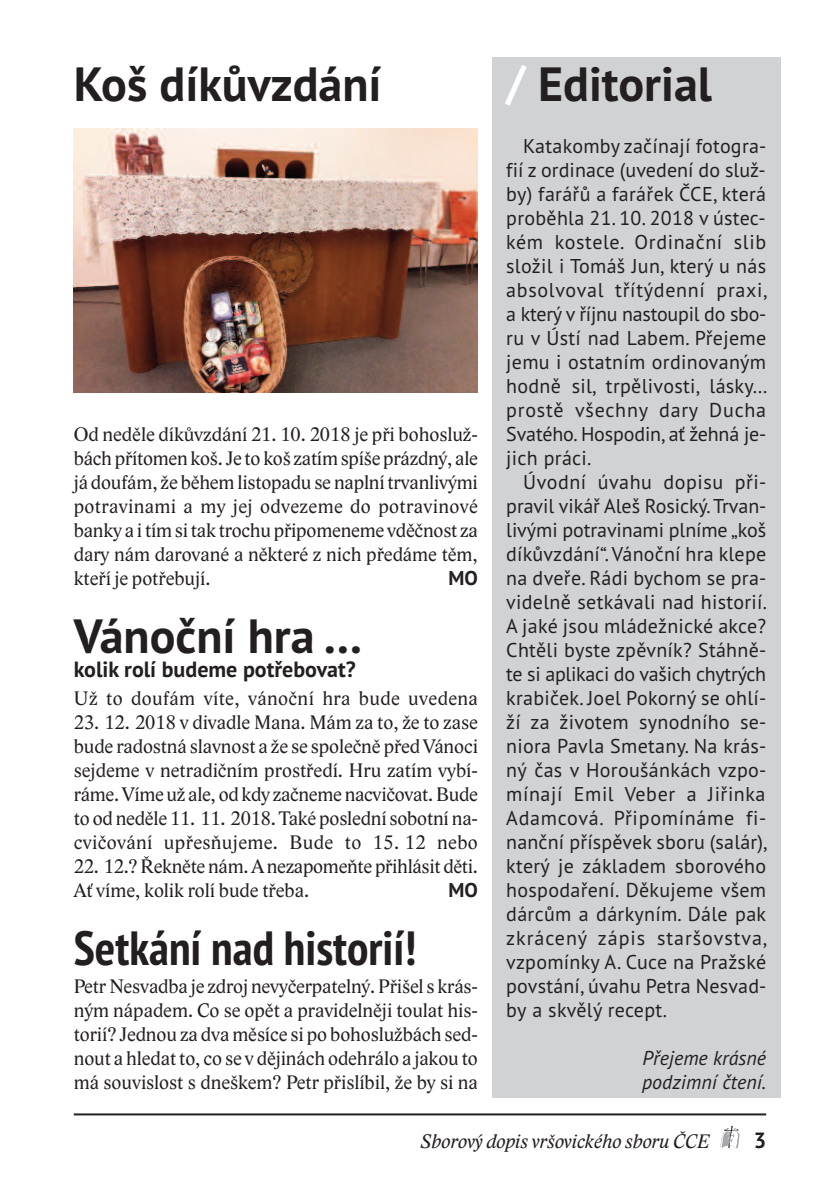
<style>
.page{position:relative;width:840px;height:1191px;background:#fff}
.page>*{position:absolute;margin:0;border:0;box-sizing:border-box;transform-origin:0 0}
.t1{font:700 48px "PT Sans";color:#231f20}
.t2{font:700 condensed 48px "PT Sans";color:#231f20}
.t3{font:700 22px "PT Sans";color:#231f20}
.t4{font:20px/24px "PT Sans";letter-spacing:.01em;color:#231f20;text-align:justify}
.t5{font:20px/24px "Lido STF";color:#231f20;text-align:justify}
.t6{font:20px "Lido STF";letter-spacing:.02em;color:#231f20}
.t7{font:italic 20px "Lido STF";color:#231f20}
.t8{font:italic 20px/24px "PT Sans";color:#231f20}
.t9{font:700 20px "PT Sans";color:#231f20}
.s1{color:#fff}
</style>
<div class="page">
<hr style="left:74px;top:1113px;width:691px;height:2px;background:#231f20">
<svg style="left:720px;top:1125px;width:18px;height:23px"></svg>
<div style="left:492px;top:57px;width:288px;height:1040px;background:#d1d2d4"></div>
<img style="left:74px;top:129px;width:403px;height:264px">
<h1 class="t1" style="left:506px;top:52px;width:207px"><span class="s1">/</span> Editorial</h1>
<p class="t4" style="left:506px;top:133px;width:263px;text-indent:17px">Katakomby začínají fotogra&shy;fií z ordinace (uvedení do služ&shy;by) farářů a farářek ČCE, která proběhla 21. 10. 2018 v ústec&shy;kém kostele. Ordinační slib složil i Tomáš Jun, který u nás absolvoval třítýdenní praxi, a který v říjnu nastoupil do sbo&shy;ru v Ústí nad Labem. Přejeme jemu i ostatním ordinovaným hodně sil, trpělivosti, lásky… prostě všechny dary Ducha Svatého. Hospodin, ať žehná je&shy;jich práci.</p>
<p class="t4" style="left:506px;top:469px;width:263px;text-indent:17px">Úvodní úvahu dopisu při&shy;pravil vikář Aleš Rosický.Trvan&shy;livými potravinami plníme „koš díkůvzdání“. Vánoční hra klepe na dveře. Rádi bychom se pra&shy;videlně setkávali nad historií.<br>A jaké jsou mládežnické akce?<br>Chtěli byste zpěvník? Stáhně&shy;te si aplikaci do vašich chytrých krabiček. Joel Pokorný se ohlí&shy;ží za životem synodního se&shy;niora Pavla Smetany. Na krás&shy;ný čas v Horoušánkách vzpo&shy;mínají Emil Veber a Jiřinka Adamcová. Připomínáme fi&shy;nanční příspěvek sboru (salár), který je základem sborového hospodaření. Děkujeme všem dárcům a dárkyním. Dále pak zkrácený zápis staršovstva, vzpomínky A. Cuce na Pražské povstání, úvahu Petra Nesvad&shy;by a skvělý recept.</p>
<p class="t8" style="left:641px;top:1045px;width:126px">Přejeme krásné podzimní čtení.</p>
<h1 class="t1" style="left:74px;top:52px;width:309px">Koš díkůvzdání</h1>
<p class="t5" style="left:74px;top:422px;width:405px">Od neděle díkůvzdání 21. 10. 2018 je při bohosluž&shy;bách přítomen koš.Je to koš zatímspíše prázdný, ale já doufám, že běhemlistopadu se naplnítrvanlivými potravinami a my jej odvezeme do potravinové banky a itímsitak trochu připomeneme vděčnost za dary nám darované a některé z nich předáme těm, kteří je potřebují.</p>
<p class="t9" style="left:448px;top:564px;width:31px">MO</p>
<h1 class="t1" style="left:74px;top:604px;width:290px">Vánoční hra …</h1>
<p class="t3" style="left:74px;top:654px;width:283px">kolik rolí budeme potřebovat?</p>
<p class="t6" style="left:74px;top:686px;width:405px">Už to doufám víte, vánoční hra bude uvedena</p>
<p class="t5" style="left:74px;top:710px;width:405px">23. 12. 2018 v divadle Mana. Mám za to, že to zase bude radostná slavnost a že se společně předVánoci sejdeme v netradičním prostředí. Hru zatím vybí&shy;ráme.Víme už ale, od kdy začneme nacvičovat. Bude to od neděle 11. 11. 2018. Také poslední sobotní na&shy;cvičování upřesňujeme. Bude to 15. 12 nebo</p>
<p class="t5" style="left:74px;top:854px;width:405px">22. 12.?Řekněte nám.Anezapomeňte přihlásit děti.<br>Ať víme, kolik rolí bude třeba.</p>
<p class="t9" style="left:448px;top:876px;width:31px">MO</p>
<h1 class="t2" style="left:74px;top:916px;width:344px">Setkání nad historií!</h1>
<p class="t5" style="left:74px;top:974px;width:405px">PetrNesvadba je zdroj nevyčerpatelný. Přišel s krás&shy;ným nápadem. Co se opět a pravidelněji toulat his&shy;torií? Jednou za dvaměsíce si po bohoslužbách sed&shy;nout a hledatto, co se v dějinách odehrálo a jakou to má souvislost s dneškem? Petr přislíbil, že by si na</p>
<p class="t7" style="left:420px;top:1129px;width:291px">Sborový dopis vršovického sboru ČCE</p>
<p class="t3" style="left:753px;top:1126px;width:14px">3</p>
</div>
